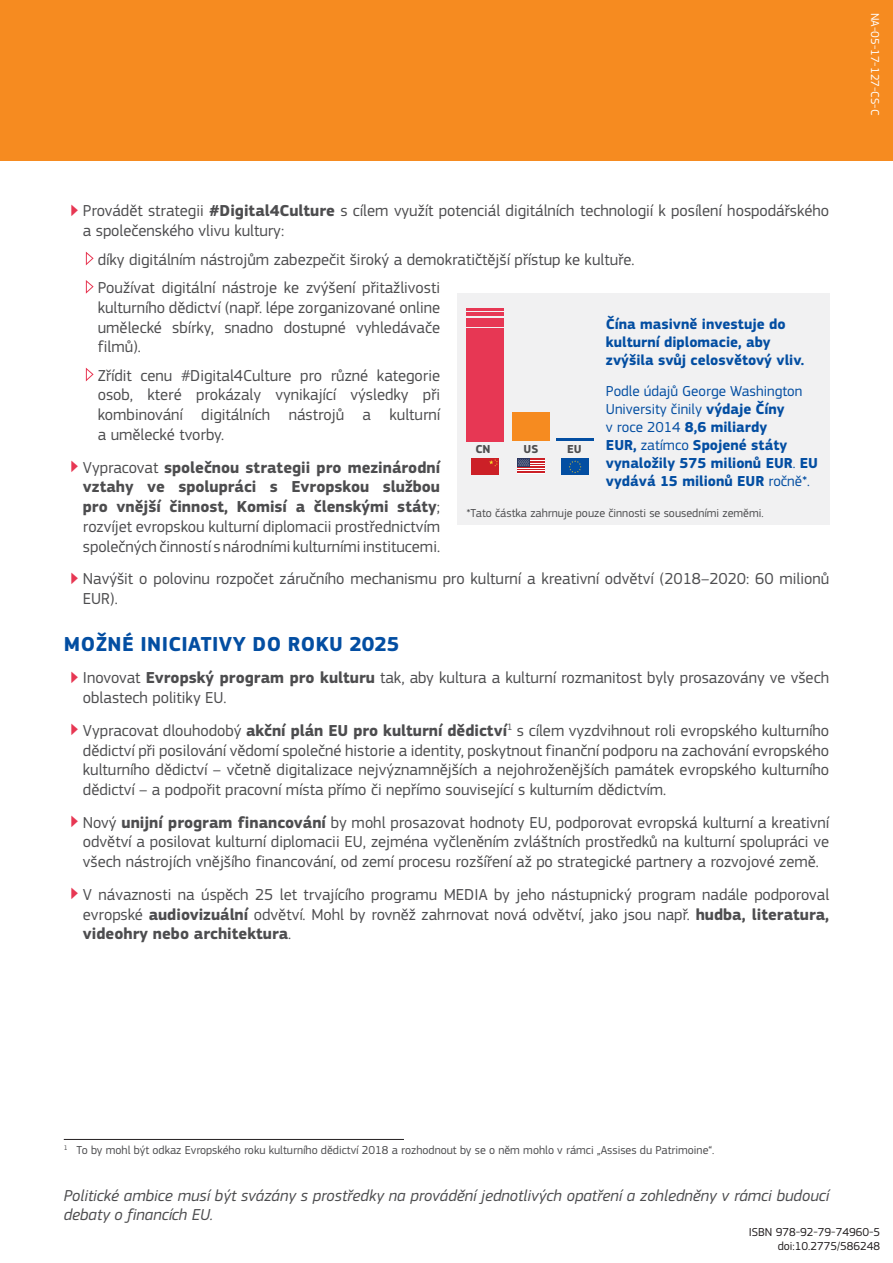
<style>
.page{position:relative;width:893px;height:1263px;background:#fff}
.page>*{position:absolute;margin:0;border:0;box-sizing:border-box;transform-origin:0 0}
.title_2_sb7{font:700 21px "EC Square Sans Pro";letter-spacing:.02em;color:#034ea2}
.t1{font:16.5px/19.8px "EC Square Sans Pro";color:#4d4d4f;text-align:justify}
.t2{font:italic 16.5px/19.8px "EC Square Sans Pro";color:#4d4d4f}
.body_box_14{font:700 15px/18px "EC Square Sans Pro";color:#034ea2}
.body_box_14_start{font:700 15px/18px "EC Square Sans Pro";color:#034ea2}
.footnotes{font:12px "EC Square Sans Pro";color:#4d4d4f}
.foot{font:12px "EC Square Sans Pro";color:#4d4d4f}
.t3{font:12px/14.4px "EC Square Sans Pro";color:#231f20;text-align:right}
.t4{font:12px "EC Square Sans Pro";color:#fff}
.t5{font:700 12px "EC Square Sans Pro";color:#4d4d4f}
.s1{font-size:28.05px;color:#e73753}
.s2{font-weight:700}
.s3{font-size:28.05px;color:#fff}
.s4{font-weight:400}
</style>
<div class="page">
<div style="left:0;top:0;width:893px;height:161px;background:#f68b20"></div>
<svg style="left:85px;top:252px;width:9px;height:13px"></svg>
<svg style="left:85px;top:280px;width:9px;height:14px"></svg>
<svg style="left:85px;top:368px;width:9px;height:13px"></svg>
<hr style="left:64px;top:1139px;width:340px;height:1px;background:#231f20">
<div style="left:457px;top:293px;width:372px;height:231px;background:#f1f1f2"></div>
<div style="left:472px;top:458px;width:27px;height:17px;background:#cc2027"></div>
<svg style="left:489px;top:459px;width:9px;height:7px"></svg>
<div style="left:466px;top:328px;width:38px;height:113px;background:#e73754"></div>
<div style="left:466px;top:318px;width:38px;height:8px;background:#e73754"></div>
<hr style="left:466px;top:312px;width:38px;height:4px;background:#e73754">
<hr style="left:466px;top:308px;width:38px;height:2px;background:#e73754">
<hr style="left:556px;top:439px;width:38px;height:2px;background:#034ea2">
<div style="left:512px;top:412px;width:38px;height:29px;background:#f68b20"></div>
<hr style="left:517px;top:458px;width:28px;height:2px;background:#cc2027">
<div style="left:517px;top:458px;width:13px;height:9px;background:#2a3761"></div>
<svg style="left:517px;top:459px;width:28px;height:15px"></svg>
<div style="left:561px;top:458px;width:28px;height:17px;background:#034ea2"></div>
<svg style="left:569px;top:460px;width:12px;height:13px"></svg>
<p class="t1" style="left:83px;top:201px;width:748px;text-indent:-13px"><span class="s1">‣</span> Provádět strategii <span class="s2">#Digital4Culture</span> s cílem využít potenciál digitálních technologií k posílení hospodářského a společenského vlivu kultury:</p>
<p class="t1" style="left:85px;top:249px;width:551px"><span class="s3">‣</span> díky digitálním nástrojům zabezpečit široký a demokratičtější přístup ke kultuře.</p>
<p class="t1" style="left:98px;top:278px;width:344px;text-indent:-13px"><span class="s3">‣</span> Používat digitální nástroje ke zvýšení přitažlivosti kulturního dědictví (např. lépe zorganizované online umělecké sbírky, snadno dostupné vyhledávače filmů).</p>
<p class="t1" style="left:98px;top:365px;width:344px;text-indent:-13px"><span class="s3">‣</span> Zřídit cenu #Digital4Culture pro různé kategorie osob, které prokázaly vynikající výsledky při kombinování digitálních nástrojů a kulturní a umělecké tvorby.</p>
<p class="t1" style="left:83px;top:457px;width:359px;text-indent:-13px"><span class="s1">‣</span> Vypracovat <span class="s2">společnou strategii pro mezinárodní vztahy ve spolupráci s Evropskou službou pro vnější činnost, Komisí a členskými státy</span>; rozvíjet evropskou kulturní diplomacii prostřednictvím společných činností s národními kulturními institucemi.</p>
<p class="t1" style="left:83px;top:569px;width:748px;text-indent:-13px"><span class="s1">‣</span> Navýšit o polovinu rozpočet záručního mechanismu pro kulturní a kreativní odvětví (2018–2020: 60 milionů<br>EUR).</p>
<p class="title_2_sb7" style="left:64px;top:631px;width:337px">MOŽNÉ INICIATIVY DO ROKU 2025</p>
<p class="t1" style="left:83px;top:668px;width:748px;text-indent:-13px"><span class="s1">‣</span> Inovovat <span class="s2">Evropský program pro kulturu</span> tak, aby kultura a kulturní rozmanitost byly prosazovány ve všech oblastech politiky EU.</p>
<p class="t1" style="left:83px;top:720px;width:748px;text-indent:-13px"><span class="s1">‣</span> Vypracovat dlouhodobý <span class="s2">akční plán EU pro kulturní dědictví</span><sup>1</sup> s cílem vyzdvihnout roli evropského kulturního dědictví při posilování vědomí společné historie a identity, poskytnout finanční podporu na zachování evropského kulturního dědictví – včetně digitalizace nejvýznamnějších a nejohroženějších památek evropského kulturního dědictví – a podpořit pracovní místa přímo či nepřímo související s kulturním dědictvím.</p>
<p class="t1" style="left:83px;top:812px;width:748px;text-indent:-13px"><span class="s1">‣</span> Nový <span class="s2">unijní program financování</span> by mohl prosazovat hodnoty EU, podporovat evropská kulturní a kreativní odvětví a posilovat kulturní diplomacii EU, zejména vyčleněním zvláštních prostředků na kulturní spolupráci ve všech nástrojích vnějšího financování, od zemí procesu rozšíření až po strategické partnery a rozvojové země.</p>
<p class="t1" style="left:83px;top:884px;width:748px;text-indent:-13px"><span class="s1">‣</span> V návaznosti na úspěch 25 let trvajícího programu MEDIA by jeho nástupnický program nadále podporoval evropské <span class="s2">audiovizuální</span> odvětví. Mohl by rovněž zahrnovat nová odvětví, jako jsou např. <span class="s2">hudba, literatura, videohry nebo architektura</span>.</p>
<p class="body_box_14_start" style="left:606px;top:316px;width:200px">Čína masivně investuje do kulturní diplomacie, aby zvýšila svůj celosvětový vliv.</p>
<p class="body_box_14" style="left:606px;top:383px;width:213px"><span class="s4">Podle údajů George Washington<br>University činily</span> výdaje Číny<br><span class="s4">v roce 2014</span> 8,6 miliardy<br>EUR, <span class="s4">zatímco</span> Spojené státy vynaložily 575 milionů EUR<span class="s4">.</span> EU vydává 15 milionů EUR <span class="s4">ročně*.</span></p>
<p class="t5" style="left:475px;top:442px;width:17px">CN</p>
<p class="t5" style="left:524px;top:442px;width:16px">US</p>
<p class="t5" style="left:567px;top:442px;width:16px">EU</p>
<p class="foot" style="left:466px;top:506px;width:299px">*Tato částka zahrnuje pouze činnosti se sousedními zeměmi.</p>
<p class="t4" style="left:882px;top:13px;width:105px;rotate:90deg">NA-05-17-127-CS-N</p>
<p class="t4" style="left:882px;top:109px;width:8px;rotate:90deg">C</p>
<p class="footnotes" style="left:64px;top:1143px;width:652px"><sup>1</sup> To by mohl být odkaz Evropského roku kulturního dědictví 2018 a rozhodnout by se o něm mohlo v rámci „Assises du Patrimoine“.</p>
<p class="t2" style="left:64px;top:1185px;width:767px">Politické ambice musí být svázány s prostředky na provádění jednotlivých opatření a zohledněny v rámci budoucí debaty o financích EU.</p>
<p class="t3" style="left:749px;top:1225px;width:133px">ISBN 978-92-79-74956-8 doi:10.2775/431635</p>
<p class="t3" style="left:840px;top:1225px;width:42px">60 5<br>586248</p>
</div>
